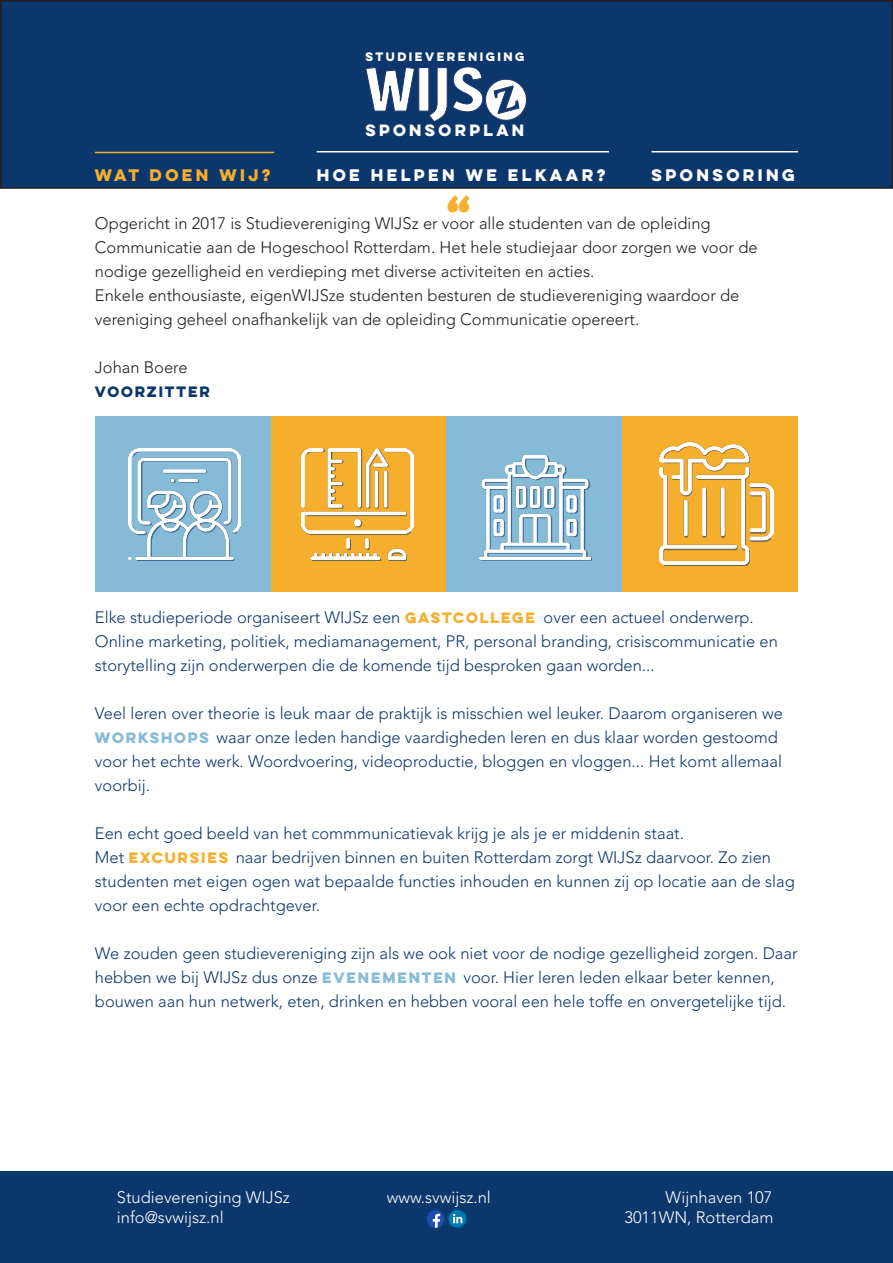
<style>
.page{position:relative;width:893px;height:1263px;background:#fff}
.page>*{position:absolute;margin:0;border:0;box-sizing:border-box;transform-origin:0 0}
.t1{font:700 41.85px "Lulo Clean One";color:#f6ae2d}
.t2{font:300 16.5px/24px "Avenir LT Std";color:#0c376c}
.t3{font:300 16.5px/24px "Avenir LT Std";color:#231f20}
.t4{font:300 16.5px "Avenir LT Std";color:#fff}
.t5{font:700 15px "Lulo Clean One";color:#fff}
.t6{font:700 15px "Lulo Clean One";color:#f6ae2d}
.t7{font:700 14.7px "Lulo Clean One";color:#fff}
.t8{font:700 13.5px "Lulo Clean One";letter-spacing:-.09em;color:#0c376c}
.t9{font:700 10.95px "Lulo Clean One";color:#fff}
.s1{font-family:"Lulo Clean One";font-weight:700;font-size:13.5px;color:#f6ae2d}
.s2{font-family:"Lulo Clean One";font-weight:700;font-size:13.5px;color:#86bbd8}
</style>
<div class="page">
<div style="left:1px;top:1px;width:891px;height:187px;background:#0c376c"></div>
<div style="left:0;top:0;width:893px;height:189px;border:2px solid #231f20"></div>
<svg style="left:365px;top:67px;width:50px;height:45px"></svg>
<div style="left:418px;top:67px;width:11px;height:44px;background:#fff;border:1px solid #1d386a"></div>
<svg style="left:428px;top:66px;width:99px;height:56px"></svg>
<div style="left:95px;top:416px;width:176px;height:176px;background:#86bbd8"></div>
<div style="left:271px;top:416px;width:175px;height:176px;background:#f6ae2d"></div>
<div style="left:622px;top:416px;width:176px;height:176px;background:#f6ae2d"></div>
<div style="left:446px;top:416px;width:176px;height:176px;background:#86bbd8"></div>
<hr style="left:317px;top:151px;width:292px;height:1px;background:#fff">
<hr style="left:651px;top:151px;width:147px;height:1px;background:#fff">
<hr style="left:95px;top:152px;width:179px;height:1px;background:#f6ae2d">
<div style="left:0;top:1172px;width:893px;height:91px;background:#0c376c"></div>
<svg style="left:425px;top:1208px;width:43px;height:21px"></svg>
<img style="left:479px;top:455px;width:112px;height:105px">
<img style="left:302px;top:448px;width:111px;height:112px">
<img style="left:129px;top:448px;width:111px;height:112px">
<img style="left:659px;top:442px;width:114px;height:123px">
<p class="t9" style="left:365px;top:48px;width:163px">STUDIEVERENIGING</p>
<p class="t7" style="left:365px;top:119px;width:164px">SPONSORPLAN</p>
<p class="t6" style="left:95px;top:163px;width:181px">WAT DOEN WIJ?</p>
<p class="t5" style="left:317px;top:163px;width:294px">HOE HELPEN WE ELKAAR?</p>
<p class="t5" style="left:651px;top:163px;width:148px">SPONSORING</p>
<p class="t1" style="left:446px;top:180px;width:36px">“</p>
<p class="t3" style="left:95px;top:211px;width:664px">Opgericht in 2017 is Studievereniging WIJSz er voor alle studenten van de opleiding<br>Communicatie aan de Hogeschool Rotterdam. Het hele studiejaar door zorgen we voor de nodige gezelligheid en verdieping met diverse activiteiten en acties.</p>
<p class="t3" style="left:95px;top:283px;width:646px">Enkele enthousiaste, eigenWIJSze studenten besturen de studievereniging waardoor de vereniging geheel onafhankelijk van de opleiding Communicatie opereert.</p>
<p class="t3" style="left:95px;top:355px;width:94px">Johan Boere</p>
<p class="t8" style="left:95px;top:381px;width:119px">VOORZITTER</p>
<p class="t2" style="left:95px;top:606px;width:684px">Elke studieperiode organiseert WIJSz een <span class="s1">GASTCOLLEGE</span> over een actueel onderwerp.<br>Online marketing, politiek, mediamanagement, PR, personal branding, crisiscommunicatie en storytelling zijn onderwerpen die de komende tijd besproken gaan worden...</p>
<p class="t2" style="left:95px;top:702px;width:689px">Veel leren over theorie is leuk maar de praktijk is misschien wel leuker. Daarom organiseren we <span class="s2">WORKSHOPS</span> waar onze leden handige vaardigheden leren en dus klaar worden gestoomd voor het echte werk. Woordvoering, videoproductie, bloggen en vloggen... Het komt allemaal voorbij.</p>
<p class="t2" style="left:95px;top:822px;width:591px">Een echt goed beeld van het commmunicatievak krijg je als je er middenin staat.</p>
<p class="t2" style="left:95px;top:846px;width:701px">Met <span class="s1">EXCURSIES</span> naar bedrijven binnen en buiten Rotterdam zorgt WIJSz daarvoor. Zo zien studenten met eigen ogen wat bepaalde functies inhouden en kunnen zij op locatie aan de slag voor een echte opdrachtgever.</p>
<p class="t2" style="left:95px;top:942px;width:704px">We zouden geen studievereniging zijn als we ook niet voor de nodige gezelligheid zorgen. Daar hebben we bij WIJSz dus onze <span class="s2">EVENEMENTEN</span> voor. Hier leren leden elkaar beter kennen, bouwen aan hun netwerk, eten, drinken en hebben vooral een hele toffe en onvergetelijke tijd.</p>
<p class="t4" style="left:117px;top:1187px;width:174px">Studievereniging WIJSz</p>
<p class="t4" style="left:387px;top:1187px;width:105px">www.svwijsz.nl</p>
<p class="t4" style="left:666px;top:1187px;width:108px">Wijnhaven 107</p>
<p class="t4" style="left:117px;top:1207px;width:108px">info@svwijsz.nl</p>
<p class="t4" style="left:624px;top:1207px;width:150px">3011WN, Rotterdam</p>
</div>
